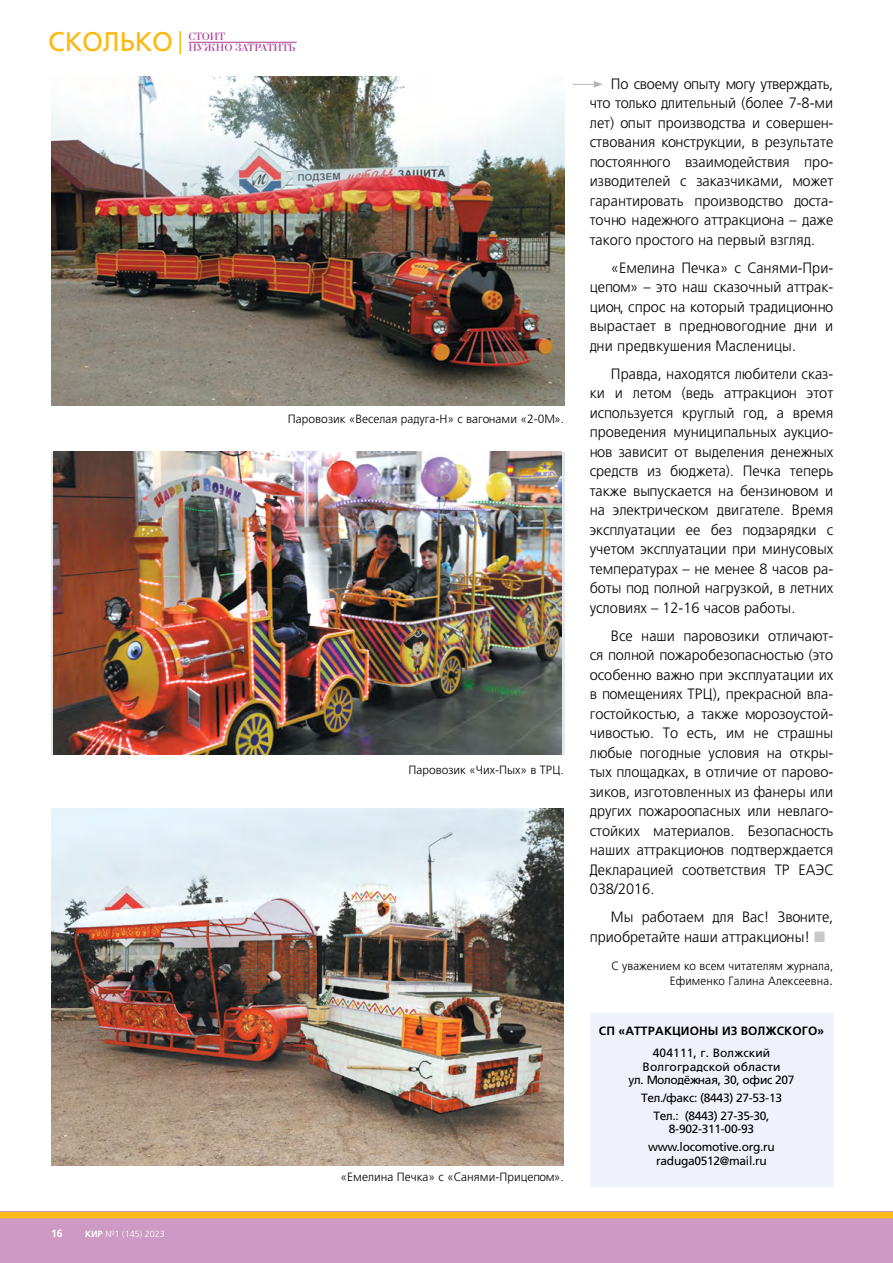
<style>
.page{position:relative;width:893px;height:1263px;background:#fff}
.page>*{position:absolute;margin:0;border:0;box-sizing:border-box;transform-origin:0 0}
.t1{font:27px "AG Foreigner";color:#fdb913}
.t2{font:300 15px/19.5px "AG Foreigner";color:#000;text-align:justify}
.t3{font:300 12px/15px "AG Foreigner";color:#000;text-align:right}
.t4{font:12px/17.7px "AG Foreigner";letter-spacing:-.025em;color:#000;text-align:center}
.t5{font:12px/13.5px "AG Foreigner";letter-spacing:.01em;color:#000;text-align:center}
.t6{font:700 12px "AG Foreigner";letter-spacing:.01em;color:#000}
.t7{font:11.25px/11.6px "Bodoni C";letter-spacing:-.03em;color:#ab3e97}
.t8{font:700 10.5px "AG Foreigner";color:#fff}
.t9{font:300 9px "AG Foreigner";color:#fff}
.s1{font-weight:700}
.s2{color:#c7c8ca}
.s3{font-size:15px}
</style>
<div class="page">
<div style="left:0;top:1212px;width:893px;height:51px;background:#cd99c5"></div>
<div style="left:0;top:1212px;width:893px;height:6px;background:#fdb913"></div>
<div style="left:590px;top:1013px;width:243px;height:174px;background:#eff2fa"></div>
<img style="left:51px;top:809px;width:513px;height:356px">
<img style="left:51px;top:77px;width:513px;height:329px">
<img style="left:54px;top:451px;width:507px;height:303px">
<svg style="left:573px;top:81px;width:30px;height:7px"></svg>
<hr style="left:189px;top:42px;width:108px;height:1px;background:#ab3e97">
<hr style="left:179px;top:31px;width:2px;height:23px;background:#fdb913">
<h1 class="t1" style="left:48px;top:27px;width:124px">СколькО</h1>
<p class="t7" style="left:189px;top:31px;width:108px">стоит<br>нужно затратить</p>
<p class="t3" style="left:288px;top:411px;width:278px">Паровозик «Веселая радуга-Н» с вагонами «2-0М».</p>
<p class="t3" style="left:408px;top:762px;width:157px">Паровозик «Чих-Пых» в ТРЦ.</p>
<p class="t8" style="left:51px;top:1228px;width:13px">16</p>
<p class="t9" style="left:85px;top:1229px;width:81px"><span class="s1">КИР</span> №1 (145) 2023</p>
<p class="t3" style="left:341px;top:1170px;width:225px">«Емелина Печка» с «Санями-Прицепом».</p>
<p class="t2" style="left:590px;top:74px;width:245px;text-indent:21px">По своему опыту могу утверждать, что только длительный (более 7-8-ми лет) опыт производства и совершен&shy;ствования конструкции, в результате постоянного взаимодействия про&shy;изводителей с заказчиками, может гарантировать производство доста&shy;точно надежного аттракциона – даже такого простого на первый взгляд.</p>
<p class="t2" style="left:590px;top:258px;width:245px;text-indent:21px">«Емелина Печка» с Санями-При&shy;цепом» – это наш сказочный аттрак&shy;цион, спрос на который традиционно вырастает в предновогодние дни и дни предвкушения Масленицы.</p>
<p class="t2" style="left:590px;top:364px;width:245px;text-indent:21px">Правда, находятся любители сказ&shy;ки и летом (ведь аттракцион этот используется круглый год, а время проведения муниципальных аукцио&shy;нов зависит от выделения денежных средств из бюджета). Печка теперь также выпускается на бензиновом и на электрическом двигателе. Время эксплуатации ее без подзарядки с учетом эксплуатации при минусовых температурах – не менее 8 часов ра&shy;боты под полной нагрузкой, в летних условиях – 12-16 часов работы.</p>
<p class="t2" style="left:590px;top:626px;width:245px;text-indent:21px">Все наши паровозики отличают&shy;ся полной пожаробезопасностью (это особенно важно при эксплуатации их в помещениях ТРЦ), прекрасной вла&shy;гостойкостью, а также морозоустой&shy;чивостью. То есть, им не страшны любые погодные условия на откры&shy;тых площадках, в отличие от парово&shy;зиков, изготовленных из фанеры или других пожароопасных или невлаго&shy;стойких материалов. Безопасность наших аттракционов подтверждается Декларацией соответствия ТР ЕАЭС 038/2016.</p>
<p class="t2" style="left:590px;top:907px;width:245px;text-indent:21px">Мы работаем для Вас! Звоните, приобретайте наши аттракционы! <span class="s2">■</span></p>
<p class="t3" style="left:612px;top:958px;width:223px">С уважением ко всем читателям журнала,<br>Ефименко Галина Алексеевна<span class="s3">.</span></p>
<p class="t6" style="left:599px;top:1025px;width:227px">СП «АТТРАКЦИОНЫ ИЗ ВОЛЖСКОГО»</p>
<p class="t5" style="left:628px;top:1046px;width:167px">404111, г. Волжский<br>Волгоградской области<br>ул. Молодёжная, 30, офис 207</p>
<p class="t4" style="left:641px;top:1089px;width:143px">Тел./факс: (8443) 27-53-13<br>Тел.: (8443) 27-35-30,</p>
<p class="t4" style="left:648px;top:1120px;width:128px">8-902-311-00-93 www.locomotive.org.ru</p>
<p class="t4" style="left:656px;top:1152px;width:112px">raduga0512@mail.ru</p>
</div>
